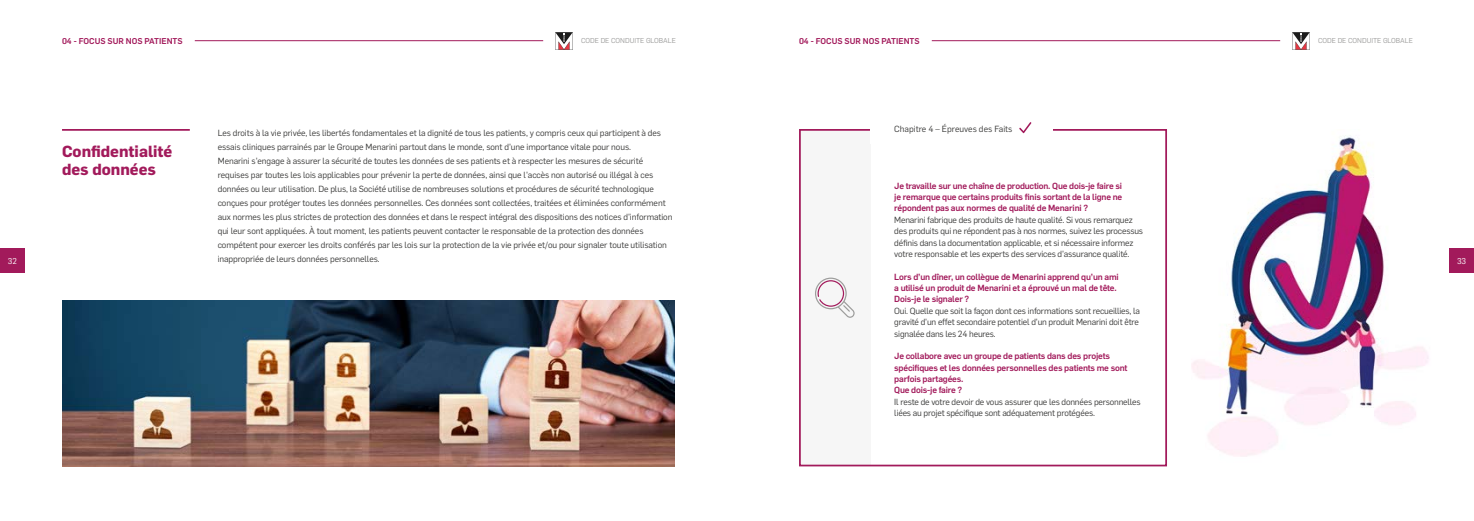
<style>
.page{position:relative;width:1474px;height:521px;background:#fff}
.page>*{position:absolute;margin:0;border:0;box-sizing:border-box;transform-origin:0 0}
.t1{font:700 15.75px/18.4px "Flama";color:#a21a5b}
.t2{font:8.75px/14px "Flama";letter-spacing:-.01em;color:#3c3c3b}
.t3{font:500 8.75px/11.4px "Flama";letter-spacing:-.02em;color:#a21a5b}
.t4{font:500 8.31px "Flama";color:#a21a5b}
.t5{font:8.31px "Flama";color:#fff}
.t6{font:7px "Flama";color:#9d9d9c}
</style>
<div class="page">
<hr style="left:931px;top:40px;width:349px;height:1px;background:#a21a5b">
<hr style="left:195px;top:40px;width:348px;height:1px;background:#a21a5b">
<div style="left:0;top:248px;width:25px;height:25px;background:#a21a5b"></div>
<div style="left:1449px;top:248px;width:24px;height:25px;background:#a21a5b"></div>
<svg style="left:1292px;top:32px;width:17px;height:18px"></svg>
<svg style="left:555px;top:32px;width:18px;height:18px"></svg>
<hr style="left:62px;top:129px;width:128px;height:2px;background:#a21a5b">
<img style="left:62px;top:301px;width:613px;height:165px">
<div style="left:799px;top:131px;width:71px;height:335px;background:#f6f6f6"></div>
<div style="left:799px;top:129px;width:367px;height:337px;border:2px solid #a21a5b"></div>
<div style="left:870px;top:118px;width:182px;height:25px;background:#fff"></div>
<svg style="left:1019px;top:122px;width:12px;height:11px"></svg>
<svg style="left:815px;top:278px;width:39px;height:40px"></svg>
<img style="left:1191px;top:136px;width:238px;height:321px">
<p class="t4" style="left:62px;top:35px;width:122px">04 - FOCUS SUR NOS PATIENTS</p>
<p class="t4" style="left:799px;top:35px;width:122px">04 - FOCUS SUR NOS PATIENTS</p>
<p class="t6" style="left:581px;top:36px;width:96px">CODE DE CONDUITE GLOBALE</p>
<p class="t6" style="left:1318px;top:36px;width:96px">CODE DE CONDUITE GLOBALE</p>
<p class="t2" style="left:894px;top:122px;width:120px">Chapitre 4 – Épreuves des Faits</p>
<p class="t2" style="left:218px;top:125px;width:456px">Les droits à la vie privée, les libertés fondamentales et la dignité de tous les patients, y compris ceux qui participent à des essais cliniques parrainés par le Groupe Menarini partout dans le monde, sont d’une importance vitale pour nous.<br>Menarini s’engage à assurer la sécurité de toutes les données de ses patients et à respecter les mesures de sécurité requises par toutes les lois applicables pour prévenir la perte de données, ainsi que l’accès non autorisé ou illégal à ces données ou leur utilisation. De plus, la Société utilise de nombreuses solutions et procédures de sécurité technologique conçues pour protéger toutes les données personnelles. Ces données sont collectées, traitées et éliminées conformément aux normes les plus strictes de protection des données et dans le respect intégral des dispositions des notices d’information qui leur sont appliquées. À tout moment, les patients peuvent contacter le responsable de la protection des données compétent pour exercer les droits conférés par les lois sur la protection de la vie privée et/ou pour signaler toute utilisation inappropriée de leurs données personnelles.</p>
<h1 class="t1" style="left:62px;top:141px;width:112px">Confidentialité des données</h1>
<p class="t3" style="left:894px;top:179px;width:229px;text-align:justify">Je travaille sur une chaîne de production. Que dois-je faire si je remarque que certains produits finis sortant de la ligne ne répondent pas aux normes de qualité de Menarini ?</p>
<p class="t2" style="left:894px;top:214px;width:250px;line-height:11.4px">Menarini fabrique des produits de haute qualité. Si vous remarquez des produits qui ne répondent pas à nos normes, suivez les processus définis dans la documentation applicable, et si nécessaire informez votre responsable et les experts des services d’assurance qualité.</p>
<p class="t3" style="left:894px;top:270px;width:226px">Lors d’un dîner, un collègue de Menarini apprend qu’un ami a utilisé un produit de Menarini et a éprouvé un mal de tête.<br>Dois-je le signaler ?</p>
<p class="t2" style="left:894px;top:305px;width:247px;line-height:11.4px">Oui. Quelle que soit la façon dont ces informations sont recueillies, la gravité d’un effet secondaire potentiel d’un produit Menarini doit être signalée dans les 24 heures.</p>
<p class="t3" style="left:894px;top:350px;width:235px">Je collabore avec un groupe de patients dans des projets spécifiques et les données personnelles des patients me sont parfois partagées.<br>Que dois-je faire ?</p>
<p class="t2" style="left:894px;top:396px;width:248px;line-height:11.4px">Il reste de votre devoir de vous assurer que les données personnelles liées au projet spécifique sont adéquatement protégées.</p>
<p class="t5" style="left:8px;top:255px;width:11px">32</p>
<p class="t5" style="left:1456px;top:255px;width:11px">33</p>
</div>
